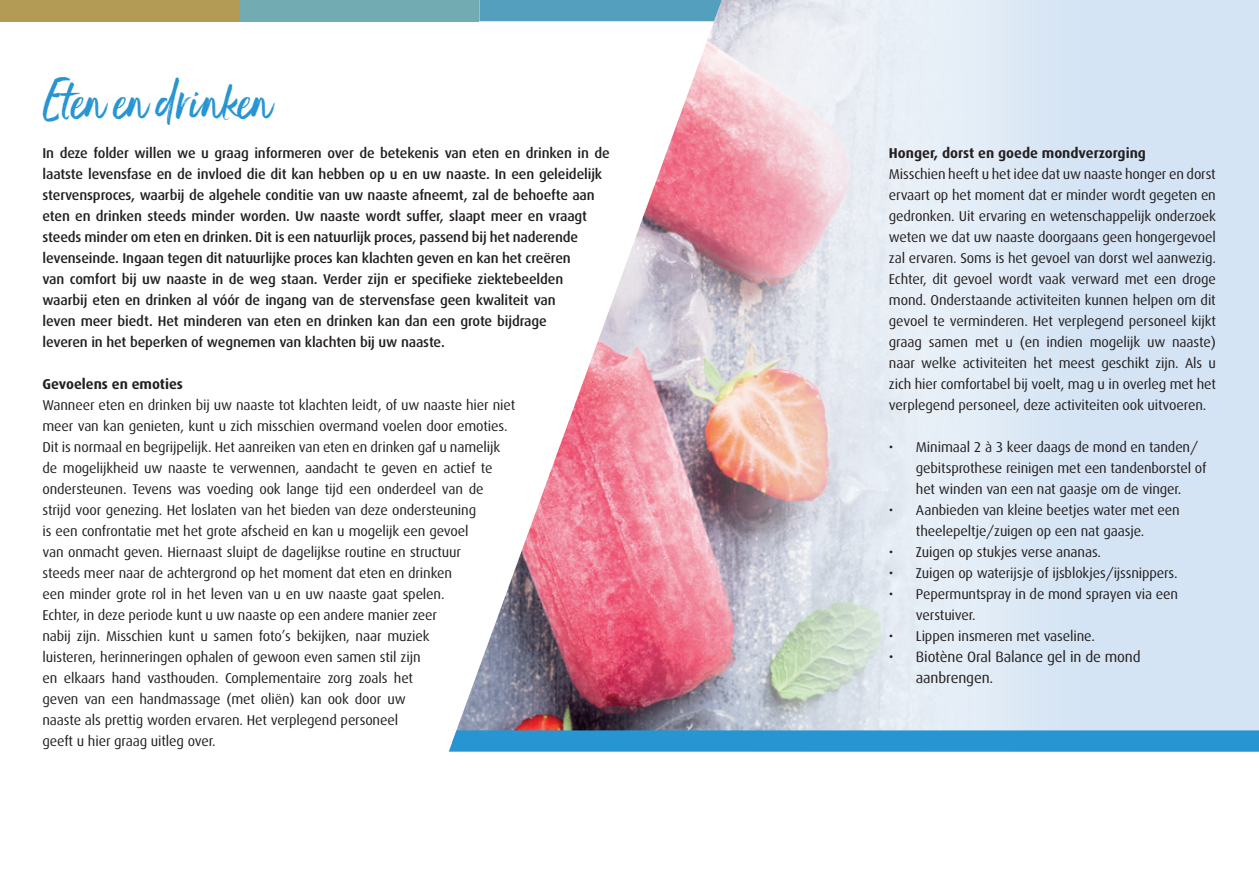
<style>
.page{position:relative;width:1259px;height:893px;background:#fff}
.page>*{position:absolute;margin:0;border:0;box-sizing:border-box;transform-origin:0 0}
.t1{font:48px "Ernestand Emily";color:#2895d3}
.t2{font:15px/21px "Dax";letter-spacing:-.01em;color:#231f20}
.t3{font:14.25px/21px "Dax";letter-spacing:-.01em;color:#231f20}
.t4{font:500 14.25px/21px "Dax";letter-spacing:-.01em;color:#231f20}
.t5{font:700 14.25px "Dax";color:#231f20}
</style>
<div class="page">
<img style="left:449px;top:0;width:810px;height:730px">
<svg style="left:449px;top:730px;width:810px;height:22px;background:#2e97d3"></svg>
<div style="left:239px;top:0;width:239px;height:21px;background:#72acb2"></div>
<div style="left:0;top:0;width:239px;height:21px;background:#b39b56"></div>
<div style="left:479px;top:0;width:243px;height:21px;background:#549ebe"></div>
<h1 class="t1" style="left:43px;top:71px;width:231px">Eten en drinken</h1>
<p class="t4" style="left:43px;top:143px;width:569px">In deze folder willen we u graag informeren over de betekenis van eten en drinken in de laatste levensfase en de invloed die dit kan hebben op u en uw naaste. In een geleidelijk stervensproces, waarbij de algehele conditie van uw naaste afneemt, zal de behoefte aan eten en drinken steeds minder worden. Uw naaste wordt suffer, slaapt meer en vraagt steeds minder om eten en drinken. Dit is een natuurlijk proces, passend bij het naderende levenseinde. Ingaan tegen dit natuurlijke proces kan klachten geven en kan het creëren<br>van comfort bij uw naaste in de weg staan. Verder zijn er specifieke ziektebeelden waarbij eten en drinken al vóór de ingang van de stervensfase geen kwaliteit van<br>leven meer biedt. Het minderen van eten en drinken kan dan een grote bijdrage<br>leveren in het beperken of wegnemen van klachten bij uw naaste.</p>
<p class="t5" style="left:43px;top:376px;width:142px">Gevoelens en emoties</p>
<p class="t3" style="left:43px;top:395px;width:474px">Wanneer eten en drinken bij uw naaste tot klachten leidt, of uw naaste hier niet meer van kan genieten, kunt u zich misschien overmand voelen door emoties.<br>Dit is normaal en begrijpelijk. Het aanreiken van eten en drinken gaf u namelijk de mogelijkheid uw naaste te verwennen, aandacht te geven en actief te ondersteunen. Tevens was voeding ook lange tijd een onderdeel van de strijd voor genezing. Het loslaten van het bieden van deze ondersteuning<br>is een confrontatie met het grote afscheid en kan u mogelijk een gevoel<br>van onmacht geven. Hiernaast sluipt de dagelijkse routine en structuur<br>steeds meer naar de achtergrond op het moment dat eten en drinken<br>een minder grote rol in het leven van u en uw naaste gaat spelen.<br>Echter, in deze periode kunt u uw naaste op een andere manier zeer<br>nabij zijn. Misschien kunt u samen foto’s bekijken, naar muziek<br>luisteren, herinneringen ophalen of gewoon even samen stil zijn<br>en elkaars hand vasthouden. Complementaire zorg zoals het<br>geven van een handmassage (met oliën) kan ook door uw<br>naaste als prettig worden ervaren. Het verplegend personeel<br>geeft u hier graag uitleg over.</p>
<p class="t5" style="left:889px;top:145px;width:258px">Honger, dorst en goede mondverzorging</p>
<p class="t3" style="left:889px;top:164px;width:328px;text-align:justify">Misschien heeft u het idee dat uw naaste honger en dorst ervaart op het moment dat er minder wordt gegeten en gedronken. Uit ervaring en wetenschappelijk onderzoek weten we dat uw naaste doorgaans geen hongergevoel zal ervaren. Soms is het gevoel van dorst wel aanwezig.<br>Echter, dit gevoel wordt vaak verward met een droge mond. Onderstaande activiteiten kunnen helpen om dit gevoel te verminderen. Het verplegend personeel kijkt graag samen met u (en indien mogelijk uw naaste) naar welke activiteiten het meest geschikt zijn. Als u zich hier comfortabel bij voelt, mag u in overleg met het verplegend personeel, deze activiteiten ook uitvoeren.</p>
<p class="t3" style="left:916px;top:437px;width:292px;text-indent:-27px">• Minimaal 2 à 3 keer daags de mond en tanden/ gebitsprothese reinigen met een tandenborstel of het winden van een nat gaasje om de vinger.</p>
<p class="t3" style="left:889px;top:500px;width:292px;text-align:center">• Aanbieden van kleine beetjes water met een theelepeltje/zuigen op een nat gaasje.</p>
<p class="t3" style="left:889px;top:542px;width:214px">• Zuigen op stukjes verse ananas.</p>
<p class="t3" style="left:889px;top:563px;width:290px">• Zuigen op waterijsje of ijsblokjes/ijssnippers.</p>
<p class="t3" style="left:916px;top:584px;width:264px;text-indent:-27px">• Pepermuntspray in de mond sprayen via een verstuiver.</p>
<p class="t3" style="left:889px;top:626px;width:207px">• Lippen insmeren met vaseline.</p>
<p class="t2" style="left:916px;top:646px;width:226px;text-indent:-27px">• Biotène Oral Balance gel in de mond aanbrengen.</p>
</div>
